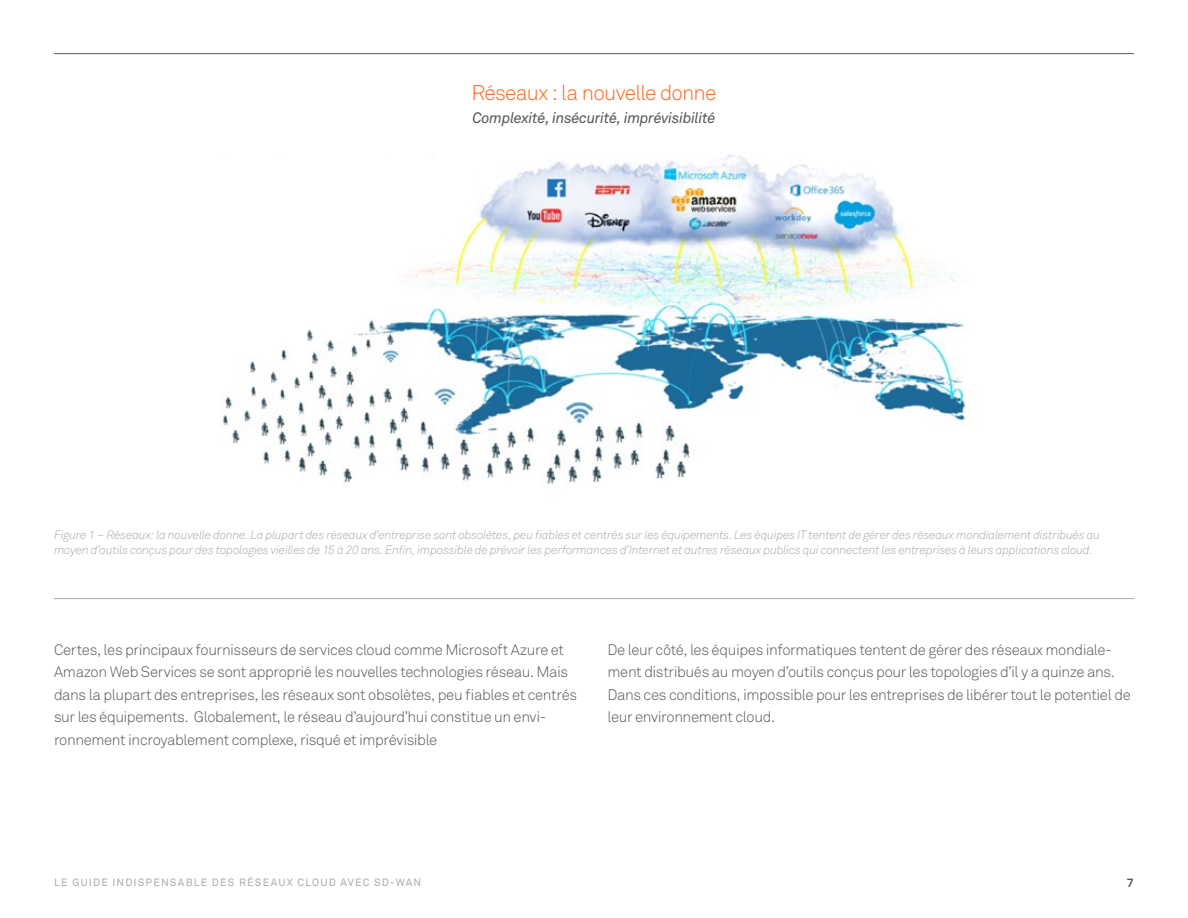
<style>
.page{position:relative;width:1188px;height:918px;background:#fff}
.page>*{position:absolute;margin:0;border:0;box-sizing:border-box;transform-origin:0 0}
.t1{font:300 21px "Akkurat Pro";letter-spacing:-.035em;color:#ff671b}
.t2{font:300 15px/22.5px "Akkurat Pro";letter-spacing:-.025em;color:#575757}
.t3{font:italic 15px "Akkurat Pro";letter-spacing:-.025em;color:#575757}
.t4{font:italic 300 12px/15px "Akkurat Pro";letter-spacing:-.02em;color:#a6aea4}
.t5{font:700 12px "Akkurat Pro";color:#575757}
.t6{font:10.5px "Akkurat Pro";letter-spacing:.11em;color:#a6aea4}
</style>
<div class="page">
<hr style="left:54px;top:53px;width:1080px;height:1px;background:#575757">
<img style="left:222px;top:155px;width:744px;height:329px">
<hr style="left:54px;top:598px;width:1080px;height:1px;background:#a6aea4">
<h1 class="t1" style="left:471px;top:81px;width:247px">Réseaux : la nouvelle donne</h1>
<p class="t3" style="left:472px;top:109px;width:245px">Complexité, insécurité, imprévisibilité</p>
<p class="t4" style="left:54px;top:527px;width:1048px">Figure 1 – Réseaux: la nouvelle donne. La plupart des réseaux d’entreprise sont obsolètes, peu fiables et centrés sur les équipements. Les équipes IT tentent de gérer des réseaux mondialement distribués au moyen d’outils conçus pour des topologies vieilles de 15 à 20 ans. Enfin, impossible de prévoir les performances d’Internet et autres réseaux publics qui connectent les entreprises à leurs applications cloud.</p>
<p class="t2" style="left:54px;top:638px;width:525px">Certes, les principaux fournisseurs de services cloud comme Microsoft Azure et Amazon Web Services se sont approprié les nouvelles technologies réseau. Mais dans la plupart des entreprises, les réseaux sont obsolètes, peu fiables et centrés sur les équipements. Globalement, le réseau d’aujourd’hui constitue un envi&shy;ronnement incroyablement complexe, risqué et imprévisible</p>
<p class="t2" style="left:607px;top:638px;width:525px">De leur côté, les équipes informatiques tentent de gérer des réseaux mondiale&shy;ment distribués au moyen d’outils conçus pour les topologies d’il y a quinze ans.<br>Dans ces conditions, impossible pour les entreprises de libérer tout le potentiel de leur environnement cloud.</p>
<p class="t6" style="left:54px;top:876px;width:369px">LE GUIDE INDISPENSABLE DES RÉSEAUX CLOUD AVEC SD-WAN</p>
<p class="t5" style="left:1127px;top:875px;width:8px">7</p>
</div>
